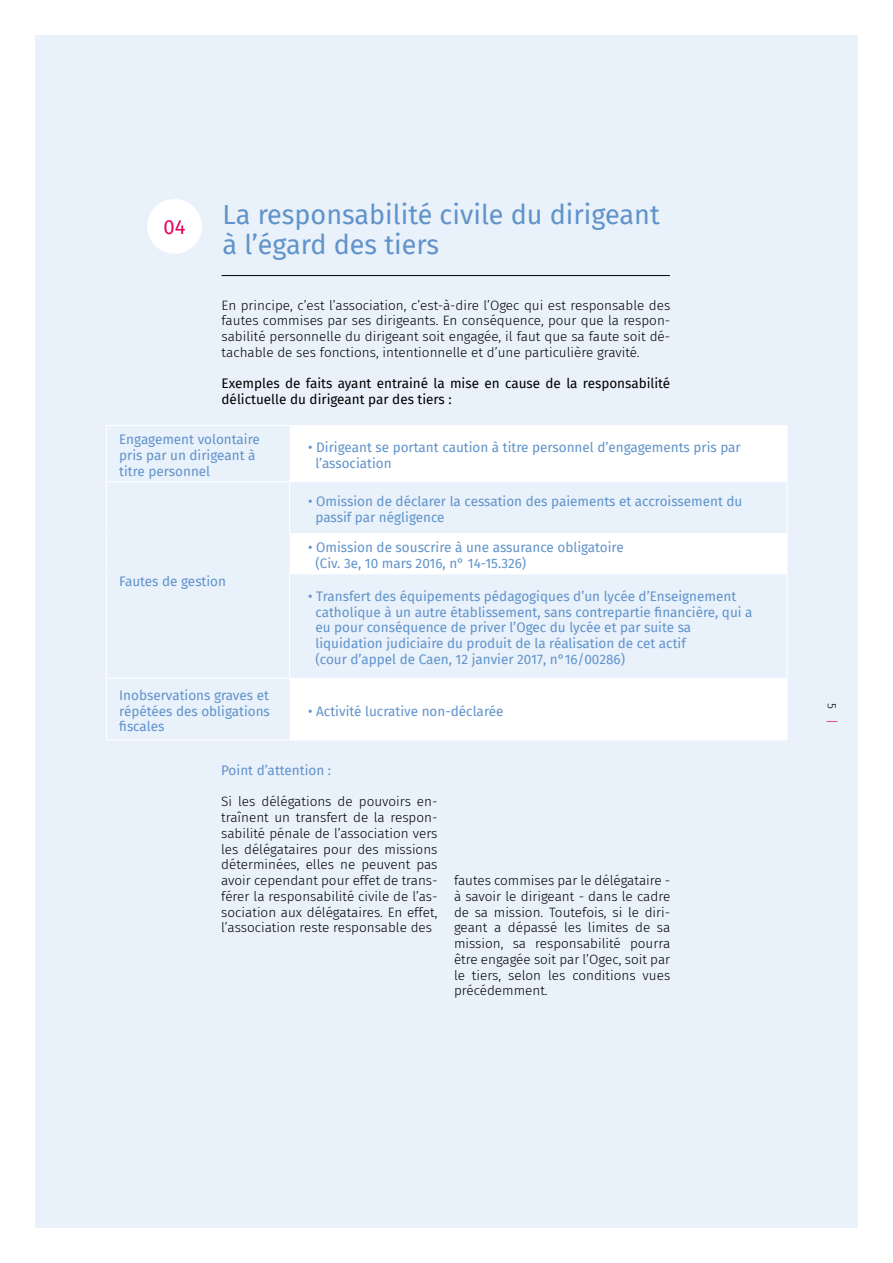
<style>
.page{position:relative;width:893px;height:1263px;background:#fff}
.page>*{position:absolute;margin:0;border:0;box-sizing:border-box;transform-origin:0 0}
.t1{font:27px/29.7px "Fira Sans";color:#6093ca}
.t2{font:20.25px "Fira Sans";color:#e6005d}
.t3{font:300 13.5px/15.8px "Fira Sans";color:#000;text-align:justify}
.t4{font:13.5px/15.8px "Fira Sans";color:#6093ca}
.t5{font:13.5px/15.8px "Fira Sans";color:#000}
</style>
<div class="page">
<div style="left:35px;top:35px;width:823px;height:1193px;background:#e9f1fb"></div>
<svg style="left:290px;top:426px;width:497px;height:314px;fill:#fff"></svg>
<hr style="left:107px;top:481px;width:182px;height:1px;background:#fff">
<hr style="left:290px;top:425px;width:497px;height:1px;background:#fff">
<hr style="left:289px;top:481px;width:498px;height:1px;background:#fff">
<hr style="left:289px;top:533px;width:498px;height:1px;background:#fff">
<hr style="left:289px;top:573px;width:498px;height:1px;background:#fff">
<hr style="left:290px;top:678px;width:497px;height:1px;background:#fff">
<hr style="left:290px;top:740px;width:497px;height:1px;background:#fff">
<hr style="left:106px;top:740px;width:184px;height:1px;background:#fff">
<hr style="left:289px;top:482px;width:1px;height:51px;background:#fff">
<hr style="left:289px;top:574px;width:1px;height:104px;background:#fff">
<hr style="left:106px;top:425px;width:184px;height:1px;background:#fff">
<hr style="left:106px;top:678px;width:184px;height:1px;background:#fff">
<hr style="left:787px;top:426px;width:1px;height:55px;background:#fff">
<hr style="left:787px;top:482px;width:1px;height:51px;background:#fff">
<hr style="left:787px;top:534px;width:1px;height:39px;background:#fff">
<hr style="left:787px;top:574px;width:1px;height:104px;background:#fff">
<hr style="left:787px;top:679px;width:1px;height:61px;background:#fff">
<hr style="left:106px;top:426px;width:1px;height:56px;background:#fff">
<hr style="left:106px;top:482px;width:1px;height:51px;background:#fff">
<hr style="left:106px;top:533px;width:1px;height:41px;background:#fff">
<hr style="left:106px;top:574px;width:1px;height:104px;background:#fff">
<hr style="left:106px;top:679px;width:1px;height:61px;background:#fff">
<hr style="left:222px;top:275px;width:448px;height:1px;background:#000">
<div style="left:147px;top:199px;width:55px;height:55px;background:#fff;border-radius:50%"></div>
<h2 class="t2" style="left:164px;top:212px;width:24px">04</h2>
<h1 class="t1" style="left:223px;top:199px;width:439px">La responsabilité civile du dirigeant à l’égard des tiers</h1>
<p class="t3" style="left:222px;top:297px;width:450px">En principe, c’est l’association, c’est-à-dire l’Ogec qui est responsable des fautes commises par ses dirigeants. En conséquence, pour que la respon&shy;sabilité personnelle du dirigeant soit engagée, il faut que sa faute soit dé&shy;tachable de ses fonctions, intentionnelle et d’une particulière gravité.</p>
<p class="t5" style="left:222px;top:375px;width:450px">Exemples de faits ayant entrainé la mise en cause de la responsabilité délictuelle du dirigeant par des tiers :</p>
<p class="t4" style="left:119px;top:431px;width:142px">Engagement volontaire pris par un dirigeant à titre personnel</p>
<p class="t4" style="left:315px;top:439px;width:427px;text-indent:-7px">• Dirigeant se portant caution à titre personnel d’engagements pris par l’association</p>
<p class="t4" style="left:119px;top:573px;width:108px">Fautes de gestion</p>
<p class="t4" style="left:119px;top:687px;width:152px;text-align:justify">Inobservations graves et répétées des obligations fiscales</p>
<p class="t4" style="left:315px;top:493px;width:428px;text-indent:-7px">• Omission de déclarer la cessation des paiements et accroissement du passif par négligence</p>
<p class="t4" style="left:315px;top:539px;width:310px;text-indent:-7px">• Omission de souscrire à une assurance obligatoire (Civ. 3e, 10 mars 2016, n° 14-15.326)</p>
<p class="t4" style="left:315px;top:588px;width:439px;text-indent:-7px">• Transfert des équipements pédagogiques d’un lycée d’Enseignement catholique à un autre établissement, sans contrepartie financière, qui a eu pour conséquence de priver l’Ogec du lycée et par suite sa liquidation judiciaire du produit de la réalisation de cet actif<br>(cour d’appel de Caen, 12 janvier 2017, n°16/00286)</p>
<p class="t4" style="left:308px;top:702px;width:197px">• Activité lucrative non-déclarée</p>
<p class="t4" style="left:221px;top:762px;width:111px">Point d’attention :</p>
<p class="t3" style="left:221px;top:794px;width:218px">Si les délégations de pouvoirs en&shy;traînent un transfert de la respon&shy;sabilité pénale de l’association vers les délégataires pour des missions déterminées, elles ne peuvent pas avoir cependant pour effet de trans&shy;férer la responsabilité civile de l’as&shy;sociation aux délégataires. En effet, l’association reste responsable des</p>
<p class="t3" style="left:454px;top:872px;width:218px">fautes commises par le délégataire - à savoir le dirigeant - dans le cadre de sa mission. Toutefois, si le diri&shy;geant a dépassé les limites de sa mission, sa responsabilité pourra être engagée soit par l’Ogec, soit par le tiers, selon les conditions vues précédemment.</p>
</div>
